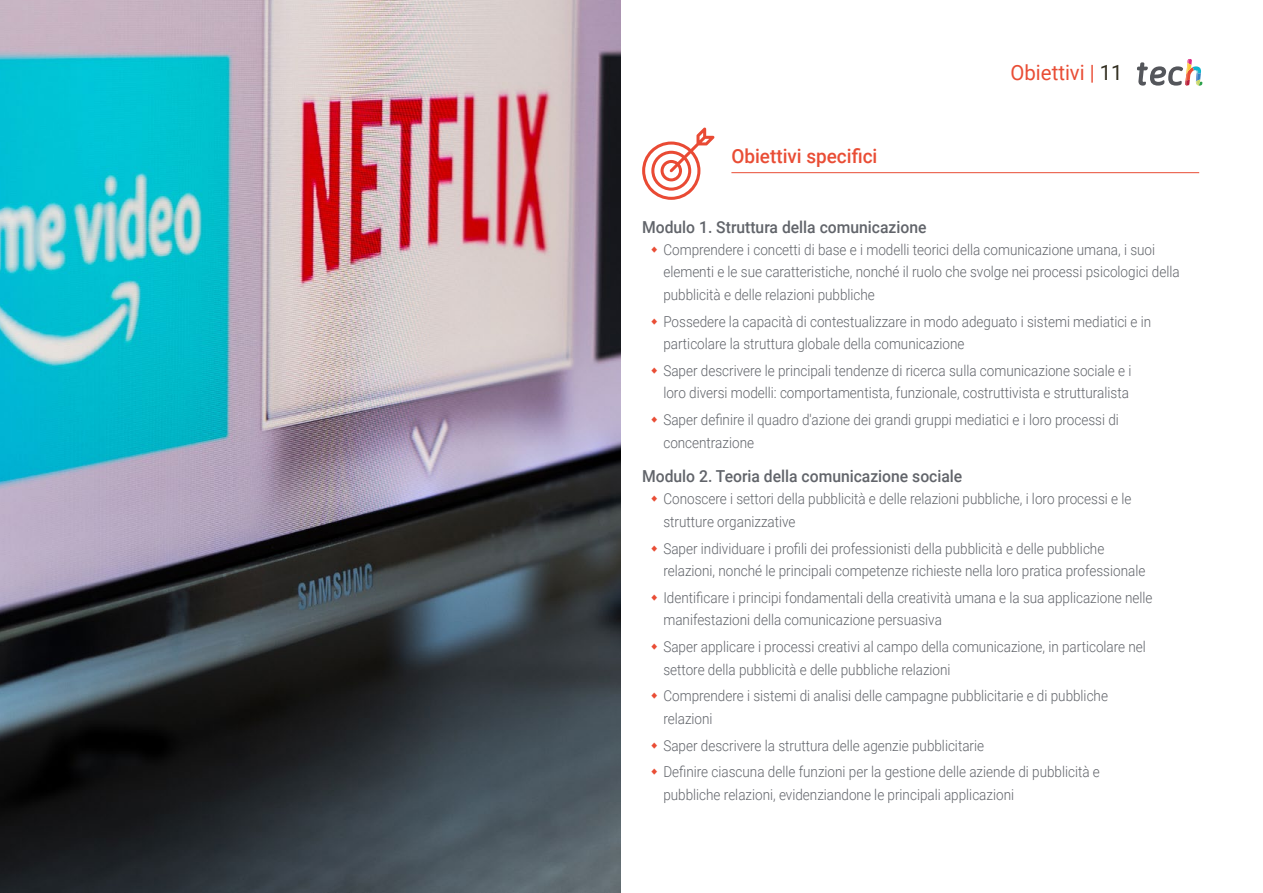
<style>
.page{position:relative;width:1263px;height:893px;background:#fff}
.page>*{position:absolute;margin:0;border:0;box-sizing:border-box;transform-origin:0 0}
.t1{font:21px "Roboto";color:#e94d35}
.t2{font:500 19.5px "Roboto";color:#e94d35}
.t3{font:500 16.5px "Roboto";color:#61646a;scale:.95 1}
.t4{font:300 15px/22.5px "Roboto";color:#61646a;scale:.9 1}
.s1{color:#312e20}
</style>
<div class="page">
<svg style="left:642px;top:127px;width:72px;height:73px"></svg>
<hr style="left:731px;top:172px;width:468px;height:1px;background:#e94d35">
<svg style="left:1137px;top:59px;width:65px;height:27px"></svg>
<img style="left:0;top:0;width:621px;height:893px">
<h2 class="t2" style="left:731px;top:142px;width:147px">Obiettivi specifici</h2>
<h1 class="t1" style="left:1010px;top:57px;width:114px">Obiettivi | <span class="s1">11</span></h1>
<p class="t3" style="left:642px;top:215px;width:301px">Modulo 1. Struttura della comunicazione</p>
<p class="t4" style="left:663px;top:238px;width:575px">Comprendere i concetti di base e i modelli teorici della comunicazione umana, i suoi elementi e le sue caratteristiche, nonché il ruolo che svolge nei processi psicologici della pubblicità e delle relazioni pubbliche</p>
<p class="t4" style="left:663px;top:310px;width:544px">Possedere la capacità di contestualizzare in modo adeguato i sistemi mediatici e in particolare la struttura globale della comunicazione</p>
<p class="t4" style="left:663px;top:359px;width:521px">Saper descrivere le principali tendenze di ricerca sulla comunicazione sociale e i loro diversi modelli: comportamentista, funzionale, costruttivista e strutturalista</p>
<p class="t4" style="left:663px;top:408px;width:508px">Saper definire il quadro d'azione dei grandi gruppi mediatici e i loro processi di concentrazione</p>
<p class="t3" style="left:642px;top:465px;width:339px">Modulo 2. Teoria della comunicazione sociale</p>
<p class="t4" style="left:663px;top:487px;width:522px">Conoscere i settori della pubblicità e delle relazioni pubbliche, i loro processi e le strutture organizzative</p>
<p class="t4" style="left:663px;top:536px;width:537px">Saper individuare i profili dei professionisti della pubblicità e delle pubbliche relazioni, nonché le principali competenze richieste nella loro pratica professionale</p>
<p class="t4" style="left:663px;top:586px;width:545px">Identificare i principi fondamentali della creatività umana e la sua applicazione nelle manifestazioni della comunicazione persuasiva</p>
<p class="t4" style="left:663px;top:635px;width:538px">Saper applicare i processi creativi al campo della comunicazione, in particolare nel settore della pubblicità e delle pubbliche relazioni</p>
<p class="t4" style="left:663px;top:684px;width:495px">Comprendere i sistemi di analisi delle campagne pubblicitarie e di pubbliche relazioni</p>
<p class="t4" style="left:663px;top:731px;width:486px;line-height:26.7px">Saper descrivere la struttura delle agenzie pubblicitarie<br>Definire ciascuna delle funzioni per la gestione delle aziende di pubblicità e</p>
<p class="t4" style="left:663px;top:783px;width:391px">pubbliche relazioni, evidenziandone le principali applicazioni</p>
</div>
